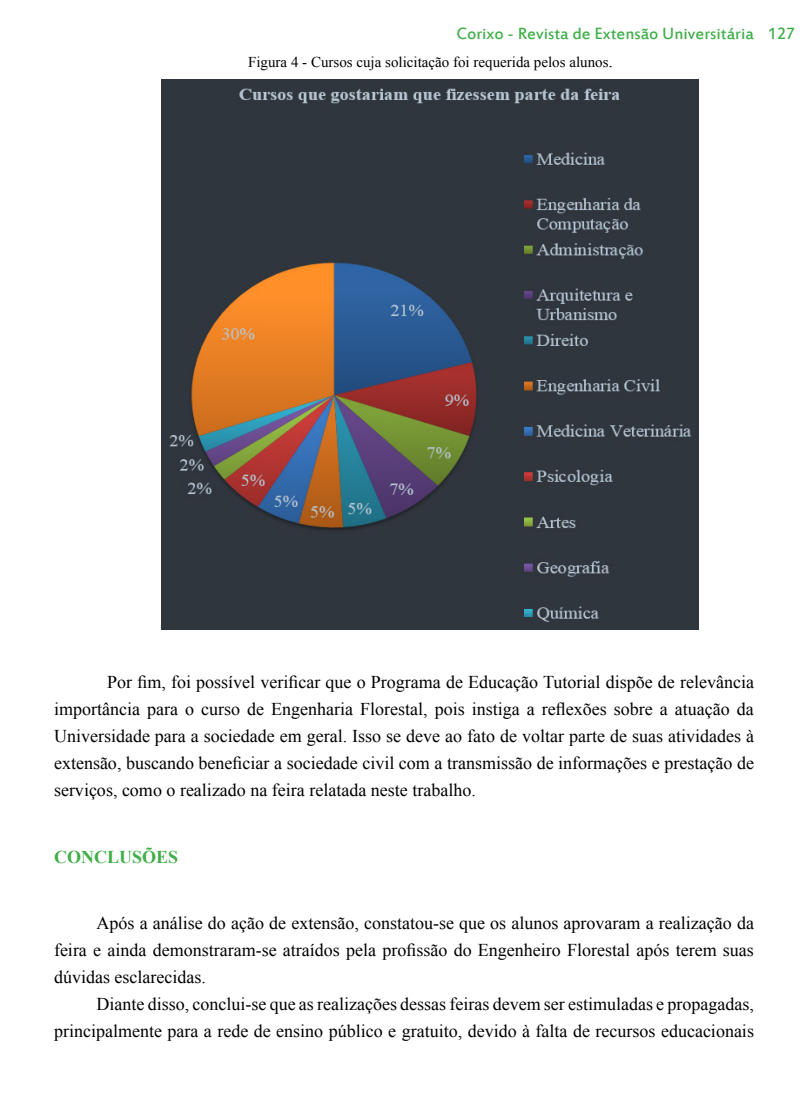
<style>
.page{position:relative;width:808px;height:1106px;background:#fff}
.page>*{position:absolute;margin:0;border:0;box-sizing:border-box;transform-origin:0 0}
.VERSO{font:18px/27px "Times New Roman";color:#000;text-align:justify}
.t1{font:18px "Estrangelo Edessa";color:#40ae49}
.t2{font:700 18px "Times New Roman";color:#40ae49}
.t3{font:15px "Times New Roman";color:#000}
.s1{font-size:18px}
</style>
<div class="page">
<img style="left:162px;top:79px;width:536px;height:550px">
<p class="t1" style="left:456px;top:25px;width:340px">Corixo - Revista de Extensão Universitária 127</p>
<p class="t3" style="left:248px;top:51px;width:366px">Figura 4 - Cursos cuja solicitação foi requerida pelos alunos<span class="s1">.</span></p>
<p class="VERSO" style="left:54px;top:668px;width:701px;text-indent:53px">Por fim, foi possível verificar que o Programa de Educação Tutorial dispõe de relevância importância para o curso de Engenharia Florestal, pois instiga a reflexões sobre a atuação da Universidade para a sociedade em geral. Isso se deve ao fato de voltar parte de suas atividades à extensão, buscando beneficiar a sociedade civil com a transmissão de informações e prestação de serviços, como o realizado na feira relatada neste trabalho.</p>
<p class="t2" style="left:54px;top:844px;width:126px">CONCLUSÕES</p>
<p class="VERSO" style="left:54px;top:909px;width:701px;text-indent:43px">Após a análise do ação de extensão, constatou-se que os alunos aprovaram a realização da feira e ainda demonstraram-se atraídos pela profissão do Engenheiro Florestal após terem suas dúvidas esclarecidas.</p>
<p class="VERSO" style="left:54px;top:990px;width:701px;text-align:right">Diante disso, conclui-se que as realizações dessas feiras devem ser estimuladas e propagadas, principalmente para a rede de ensino público e gratuito, devido à falta de recursos educacionais</p>
</div>
